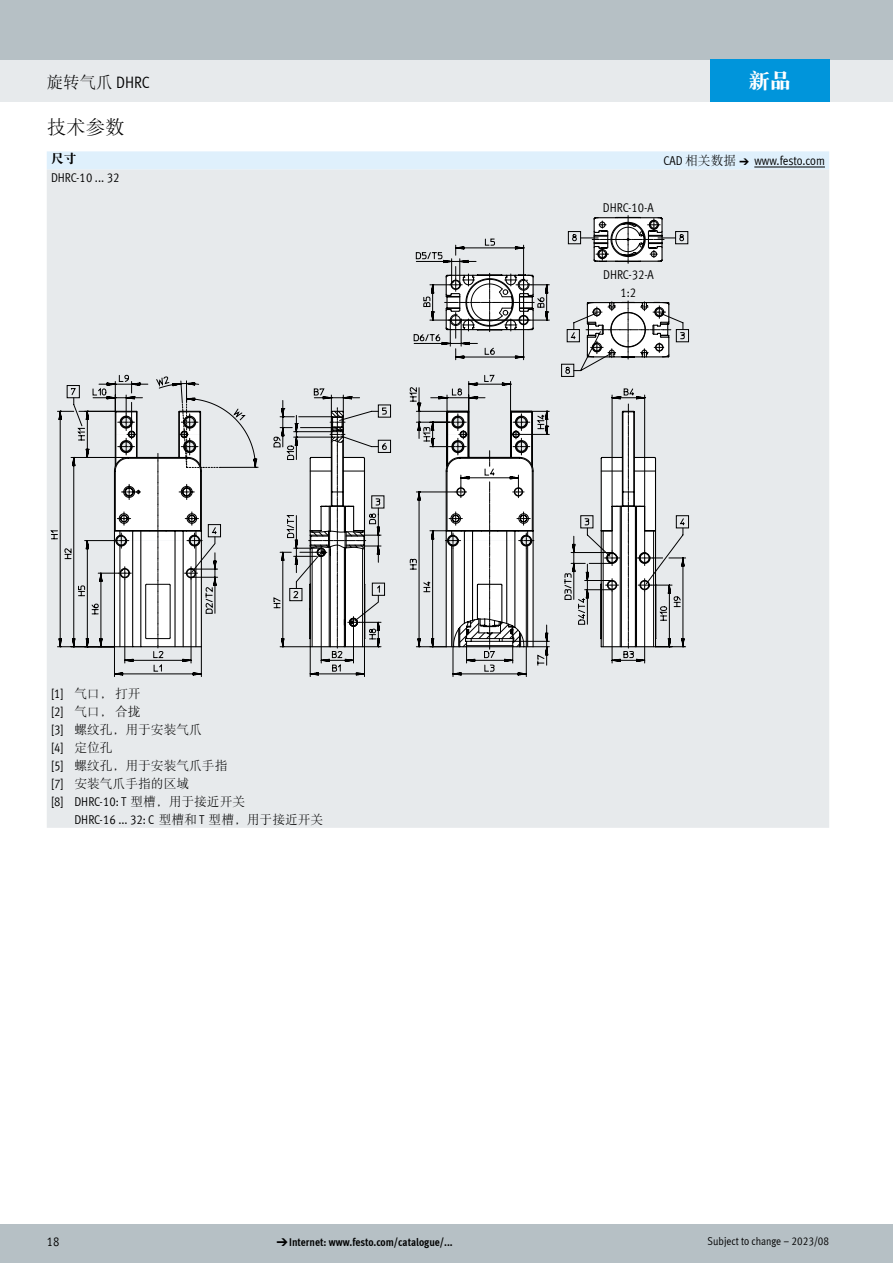
<style>
.page{position:relative;width:893px;height:1263px;background:#fff}
.page>*{position:absolute;margin:0;border:0;box-sizing:border-box;transform-origin:0 0}
.t1{font:21px "DF Song GB W9";color:#fff}
.t2{font:19.5px "DF Song GB W3";color:#000}
.t3{font:16.5px "DF Song GB W3";color:#000}
.t4{font:12.75px/18px "Meta Cond LF";color:#000;text-align:center}
.t5{font:12.75px/18px "DF Song GB W3";color:#000}
.t6{font:12.75px "DF Song GB W9";color:#000}
.t7{font:700 11.25px "Meta Cond LF";color:#000}
.t8{font:11.25px "Meta Cond LF";color:#000}
.s1{font-family:"Meta Cond LF"}
.s2{font-family:"DF Song GB W3"}
.s3{font-family:"Meto Pict 182"}
.s4{font-family:"Meto Pict 182";font-weight:400}
</style>
<div class="page">
<div style="left:0;top:1225px;width:893px;height:38px;background:#b6c0c5"></div>
<div style="left:0;top:60px;width:893px;height:42px;background:#e7eaec"></div>
<div style="left:0;top:0;width:893px;height:60px;background:#b6c0c5"></div>
<svg style="left:47px;top:151px;width:782px;height:19px;background:#dfeffb"></svg>
<div style="left:47px;top:170px;width:782px;height:658px;background:#e7eaec"></div>
<hr style="left:754px;top:167px;width:71px;height:1px;background:#000">
<svg style="left:50px;top:196px;width:638px;height:476px;background:#d8dbdc"></svg>
<svg style="left:99px;top:376px;width:282px;height:301px"></svg>
<div style="left:599px;top:266px;width:59px;height:31px;background:#e7eaec"></div>
<div style="left:598px;top:195px;width:60px;height:17px;background:#e7eaec"></div>
<div style="left:710px;top:60px;width:119px;height:42px;background:#0095db"></div>
<h1 class="t1" style="left:749px;top:69px;width:43px">新品</h1>
<p class="t3" style="left:47px;top:73px;width:104px">旋转气爪 <span class="s1">DHRC</span></p>
<h2 class="t2" style="left:47px;top:117px;width:79px">技术参数</h2>
<p class="t6" style="left:51px;top:152px;width:27px">尺寸</p>
<p class="t4" style="left:663px;top:151px;width:163px">CAD <span class="s2">相关数据</span> <span class="s3">a</span> www.festo.com</p>
<p class="t4" style="left:51px;top:168px;width:70px">DHRC-10 ... 32</p>
<p class="t4" style="left:603px;top:198px;width:52px">DHRC-10-A</p>
<p class="t5" style="left:51px;top:684px;width:152px"><span class="s1">[1]</span> 气口，打开<br><span class="s1">[2]</span> 气口，合拢<br><span class="s1">[3]</span> 螺纹孔，用于安装气爪</p>
<p class="t4" style="left:51px;top:738px;width:63px">[4] <span class="s2">定位孔</span></p>
<p class="t5" style="left:51px;top:756px;width:178px"><span class="s1">[5]</span> 螺纹孔，用于安装气爪手指<span class="s1">[7]</span> 安装气爪手指的区域</p>
<p class="t4" style="left:74px;top:792px;width:250px;text-align:left;text-indent:-23px">[8] DHRC-10: T <span class="s2">型槽，用于接近开关<br></span>DHRC-16 ... 32: C <span class="s2">型槽和</span> T <span class="s2">型槽，用于接近开关</span></p>
<p class="t4" style="left:603px;top:265px;width:52px">DHRC-32-A<br>1:2</p>
<p class="t4" style="left:47px;top:1232px;width:14px">18</p>
<p class="t7" style="left:276px;top:1235px;width:178px"><span class="s4">d</span>Internet: www.festo.com/catalogue/...</p>
<p class="t8" style="left:708px;top:1234px;width:123px">Subject to change – 2023/08</p>
</div>
